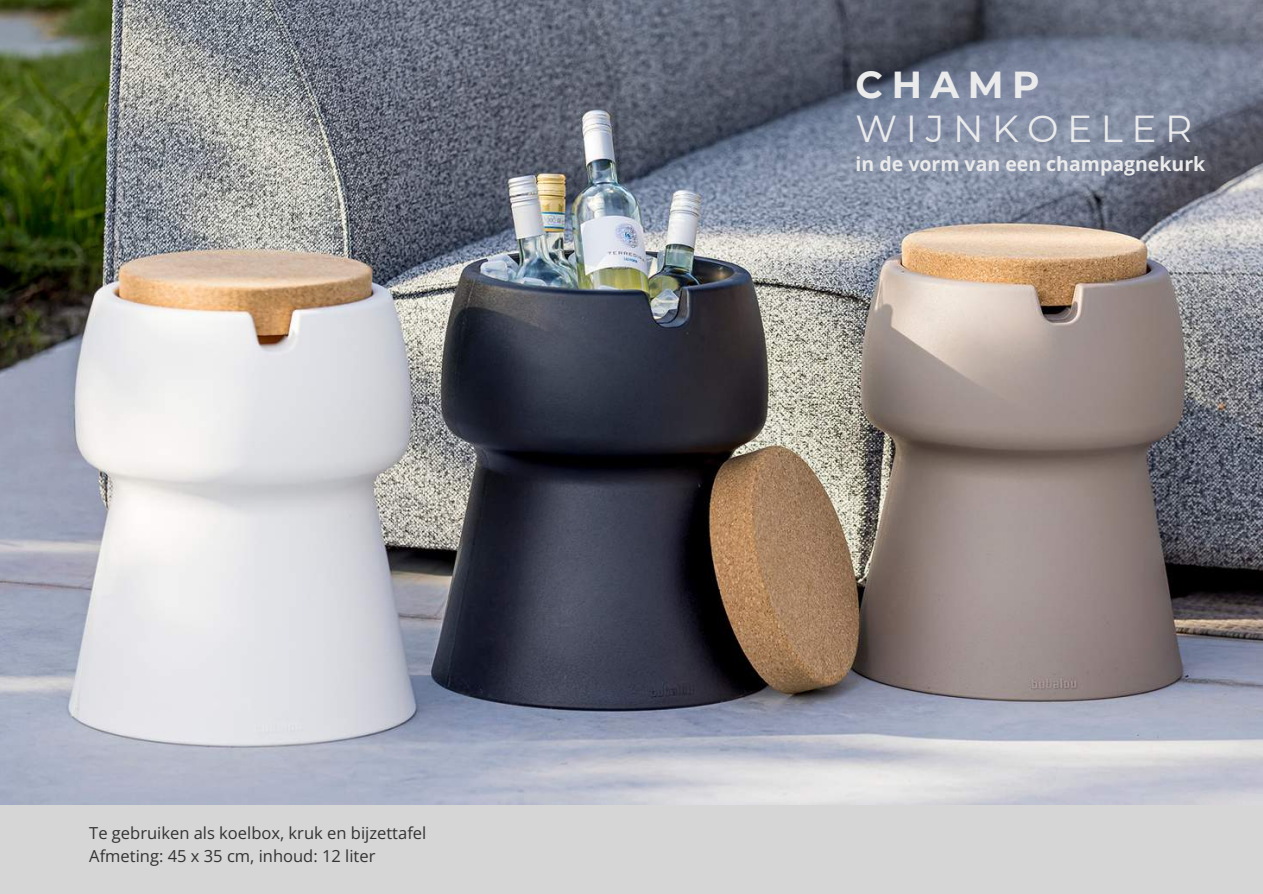
<style>
.page{position:relative;width:1263px;height:894px;background:#fff}
.page>*{position:absolute;margin:0;border:0;box-sizing:border-box;transform-origin:0 0}
.t1{font:37.5px "Montserrat";letter-spacing:.23em;color:#ebebeb}
.t2{font:700 37.5px "Montserrat";letter-spacing:.23em;color:#ebebeb}
.t3{font:700 19.5px "Open Sans";color:#ebebeb}
.t4{font:16.5px/22.5px "Open Sans";color:#333}
</style>
<div class="page">
<div style="left:0;top:0;width:1263px;height:893px;background:#d6d6d6"></div>
<img style="left:0;top:0;width:1263px;height:804px">
<p class="t4" style="left:89px;top:821px;width:339px">Te gebruiken als koelbox, kruk en bijzettafel<br>Afmeting: 45 x 35 cm, inhoud: 12 liter</p>
<h1 class="t2" style="left:856px;top:62px;width:185px">CHAMP</h1>
<h1 class="t1" style="left:856px;top:106px;width:338px">WIJNKOELER</h1>
<p class="t3" style="left:856px;top:150px;width:351px">in de vorm van een champagnekurk</p>
</div>
